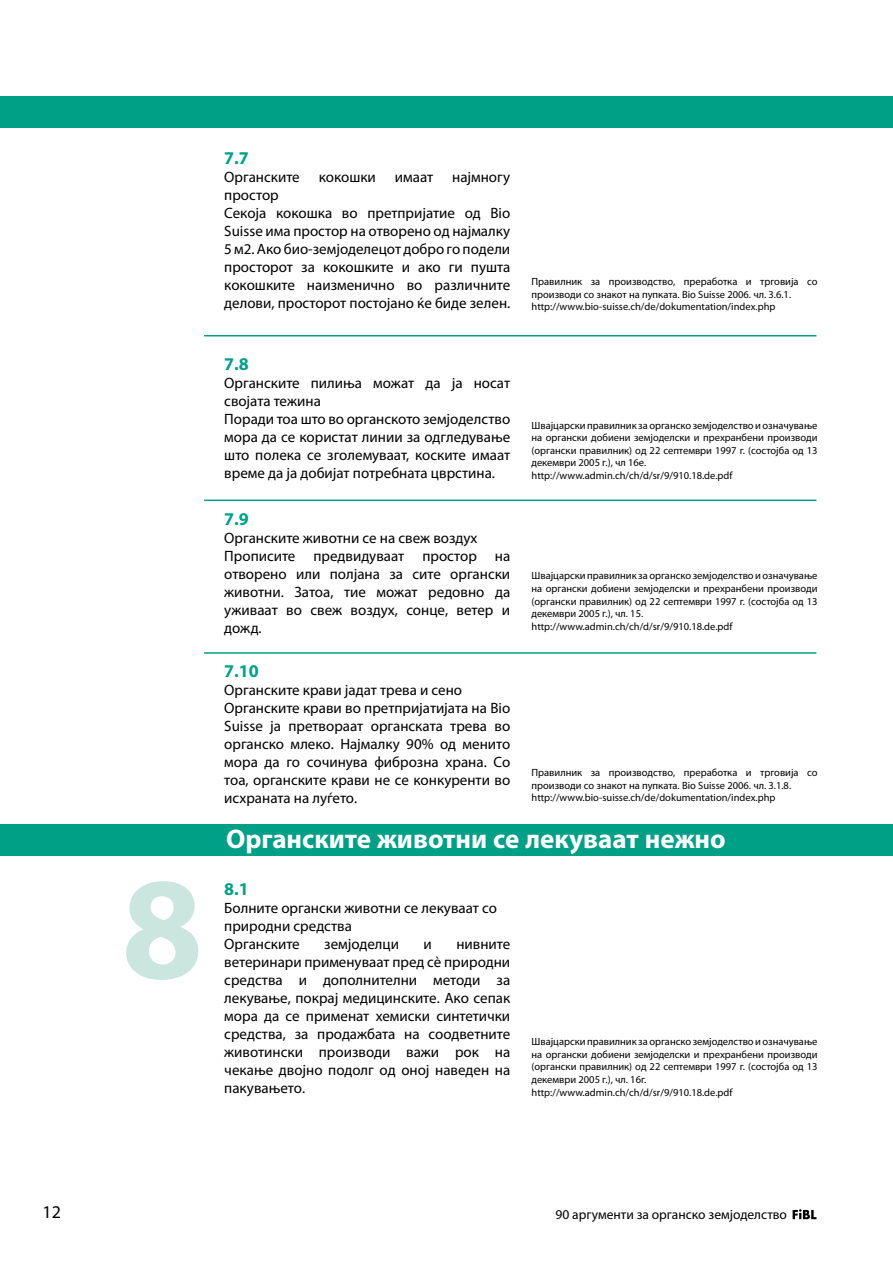
<style>
.page{position:relative;width:893px;height:1263px;background:#fff}
.page>*{position:absolute;margin:0;border:0;box-sizing:border-box;transform-origin:0 0}
.t1{font:700 147px "Myriad Pro";color:#cae6de}
.t2{font:700 27px "Myriad Pro";color:#fff}
.t3{font:700 18px "Myriad Pro";color:#00a086}
.t4{font:18px "Myriad Pro";color:#000}
.t5{font:15px/18px "Myriad Pro";color:#000}
.t6{font:13.5px "Myriad Pro";color:#000}
.t7{font:10.5px/12.6px "Myriad Pro";color:#000}
</style>
<div class="page">
<svg style="left:793px;top:1209px;width:23px;height:10px"></svg>
<div style="left:0;top:97px;width:893px;height:31px;background:#00a086"></div>
<div style="left:0;top:824px;width:893px;height:32px;background:#00a086"></div>
<hr style="left:204px;top:335px;width:612px;height:1px;background:#00a086">
<hr style="left:204px;top:500px;width:612px;height:1px;background:#00a086">
<hr style="left:204px;top:652px;width:612px;height:2px;background:#00a086">
<p class="t3" style="left:224px;top:146px;width:26px">7.7</p>
<p class="t5" style="left:224px;top:168px;width:77px">Органските</p>
<p class="t5" style="left:319px;top:168px;width:59px">кокошки</p>
<p class="t5" style="left:395px;top:168px;width:40px">имаат</p>
<p class="t5" style="left:452px;top:168px;width:60px">најмногу</p>
<p class="t5" style="left:224px;top:186px;width:287px">простор<br>Секоја кокошка во претпријатие од Bio Suisse има простор на отворено од најмалку 5 м2. Ако био-земјоделецот добро го подели просторот за кокошките и ако ги пушта кокошките наизменично во различните делови, просторот постојано ќе биде зелен.</p>
<p class="t3" style="left:224px;top:352px;width:26px">7.8</p>
<p class="t5" style="left:224px;top:374px;width:287px">Органските пилиња можат да ја носат својата тежина<br>Поради тоа што во органското земјоделство мора да се користат линии за одгледување што полека се зголемуваат, коските имаат време да ја добијат потребната цврстина.</p>
<p class="t3" style="left:224px;top:508px;width:26px">7.9</p>
<p class="t5" style="left:224px;top:529px;width:287px">Органските животни се на свеж воздух<br>Прописите предвидуваат простор на отворено или полјана за сите органски животни. Затоа, тие можат редовно да уживаат во свеж воздух, сонце, ветер и дожд.</p>
<p class="t3" style="left:224px;top:660px;width:36px">7.10</p>
<p class="t5" style="left:224px;top:681px;width:287px">Органските крави јадат трева и сено Органските крави во претпријатијата на Bio Suisse ја претвораат органската трева во органско млеко. Најмалку 90% од менито мора да го сочинува фиброзна храна. Со тоа, органските крави не се конкуренти во исхраната на луѓето.</p>
<p class="t7" style="left:531px;top:275px;width:287px">Правилник за производство, преработка и трговија со производи со знакот на пупката. Bio Suisse 2006. чл. 3.6.1. http://www.bio-suisse.ch/de/dokumentation/index.php</p>
<p class="t7" style="left:531px;top:418px;width:287px">Швајцарски правилник за органско земјоделство и означување на органски добиени земјоделски и прехранбени производи (органски правилник) од 22 септември 1997 г. (состојба од 13 декември 2005 г.), чл 16е. http://www.admin.ch/ch/d/sr/9/910.18.de.pdf</p>
<p class="t7" style="left:531px;top:569px;width:287px">Швајцарски правилник за органско земјоделство и означување на органски добиени земјоделски и прехранбени производи (органски правилник) од 22 септември 1997 г. (состојба од 13 декември 2005 г.), чл. 15. http://www.admin.ch/ch/d/sr/9/910.18.de.pdf</p>
<p class="t7" style="left:531px;top:766px;width:287px">Правилник за производство, преработка и трговија со производи со знакот на пупката. Bio Suisse 2006. чл. 3.1.8. http://www.bio-suisse.ch/de/dokumentation/index.php</p>
<h1 class="t1" style="left:121px;top:833px;width:83px">8</h1>
<h2 class="t2" style="left:226px;top:821px;width:501px">Органските животни се лекуваат нежно</h2>
<p class="t3" style="left:224px;top:877px;width:26px">8.1</p>
<p class="t5" style="left:224px;top:898px;width:274px">Болните органски животни се лекуваат со природни средства<br>Органските</p>
<p class="t5" style="left:324px;top:934px;width:76px">земјоделци</p>
<p class="t5" style="left:424px;top:934px;width:10px">и</p>
<p class="t5" style="left:224px;top:934px;width:287px;text-align:justify;text-indent:232px">нивните ветеринари применуваат пред сè природни средства и дополнителни методи за лекување, покрај медицинските. Ако сепак мора да се применат хемиски синтетички средства, за продажбата на соодветните животински производи важи рок на чекање двојно подолг од оној наведен на пакувањето.</p>
<p class="t7" style="left:531px;top:1035px;width:287px">Швајцарски правилник за органско земјоделство и означување на органски добиени земјоделски и прехранбени производи (органски правилник) од 22 септември 1997 г. (состојба од 13 декември 2005 г.), чл. 16г. http://www.admin.ch/ch/d/sr/9/910.18.de.pdf</p>
<p class="t4" style="left:43px;top:1201px;width:20px">12</p>
<p class="t6" style="left:556px;top:1206px;width:233px">90 аргументи за органско земјоделство</p>
</div>
